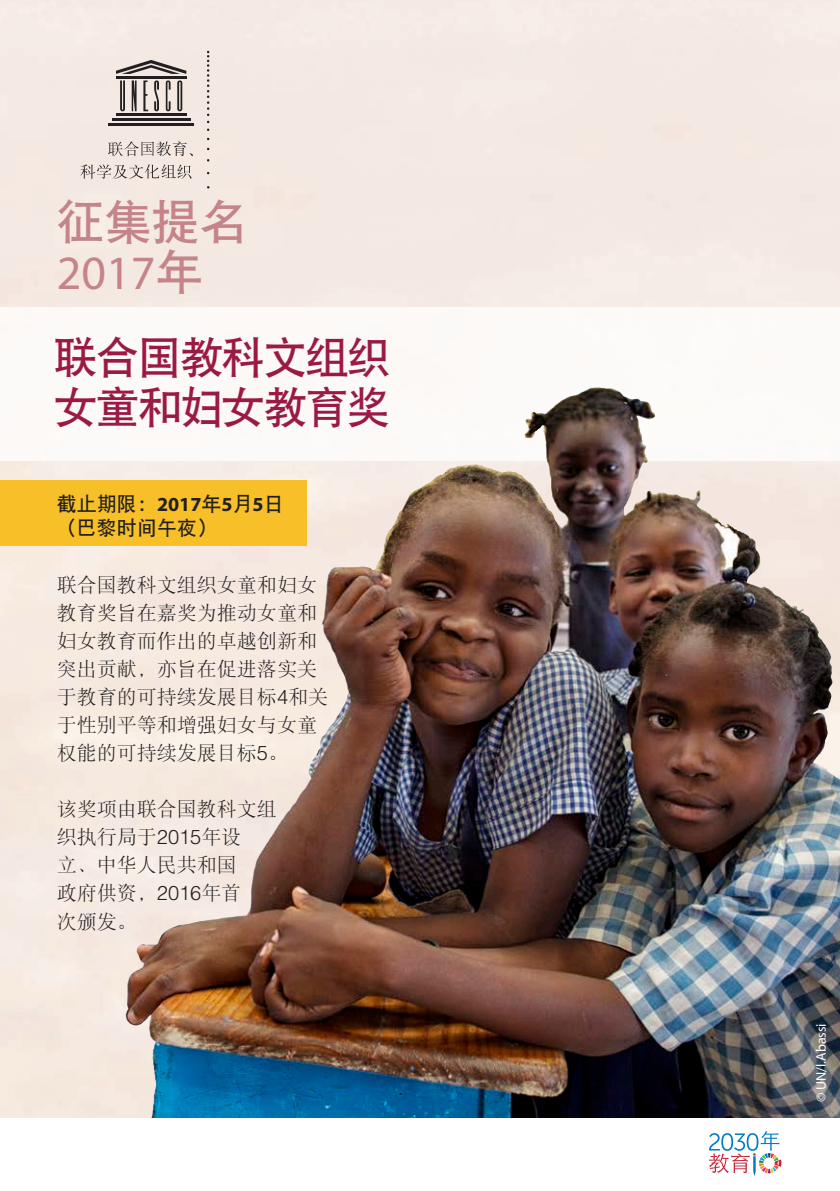
<style>
.page{position:relative;width:840px;height:1191px;background:#fff}
.page>*{position:absolute;margin:0;border:0;box-sizing:border-box;transform-origin:0 0}
.t1{font:48px "Myriad Pro";color:#c4848a}
.t2{font:48px "DFP Hei W7";color:#c4848a}
.t3{font:44px/50px "DFP Hei W7";letter-spacing:-.05em;color:#9b1a45}
.t4{font:20px/28px "DFP Song W3";color:#231f20}
.t5{font:20px/24px "DFP Hei W7";color:#231f20}
.t6{font:14px "Myriad Pro";color:#fff}
.s1{font-family:"DFP Hei W7"}
.s2{font-family:"Myriad Pro";font-weight:700}
.s3{font-family:"Helvetica";font-weight:300}
</style>
<div class="page">
<img style="left:0;top:0;width:839px;height:1118px">
<div style="left:0;top:307px;width:839px;height:153px;background:#fcfaf8"></div>
<div style="left:0;top:480px;width:306px;height:66px;background:#f7c029"></div>
<img style="left:523px;top:388px;width:69px;height:139px">
<hr style="left:116px;top:113px;width:70px;height:3px;background:#231f20">
<hr style="left:112px;top:118px;width:78px;height:3px;background:#231f20">
<hr style="left:108px;top:123px;width:86px;height:3px;background:#231f20">
<hr style="left:116px;top:76px;width:70px;height:3px;background:#231f20">
<svg style="left:116px;top:60px;width:70px;height:14px"></svg>
<svg style="left:120px;top:80px;width:5px;height:31px"></svg>
<svg style="left:132px;top:80px;width:4px;height:31px"></svg>
<svg style="left:143px;top:80px;width:5px;height:31px"></svg>
<svg style="left:166px;top:80px;width:4px;height:31px"></svg>
<svg style="left:177px;top:80px;width:5px;height:31px"></svg>
<svg style="left:154px;top:80px;width:5px;height:31px"></svg>
<svg style="left:207px;top:51px;width:2px;height:72px"></svg>
<svg style="left:108px;top:141px;width:85px;height:15px"></svg>
<svg style="left:80px;top:164px;width:111px;height:15px;background:#cec4be"></svg>
<svg style="left:708px;top:1131px;width:73px;height:44px"></svg>
<p class="t2" style="left:57px;top:196px;width:192px">征集提名</p>
<p class="t1" style="left:57px;top:243px;width:148px">2017<span class="s1">年</span></p>
<p class="t3" style="left:54px;top:331px;width:338px">联合国教科文组织女童和妇女教育奖</p>
<p class="t5" style="left:57px;top:491px;width:228px">截止期限：<span class="s2">2017</span>年<span class="s2">5</span>月<span class="s2">5</span>日（巴黎时间午夜）</p>
<p class="t4" style="left:57px;top:571px;width:273px">联合国教科文组织女童和妇女教育奖旨在嘉奖为推动女童和妇女教育而作出的卓越创新和突出贡献，亦旨在促进落实关于教育的可持续发展目标<span class="s3">4</span>和关于性别平等和增强妇女与女童权能的可持续发展目标<span class="s3">5</span>。</p>
<p class="t4" style="left:57px;top:795px;width:222px">该奖项由联合国教科文组织执行局于<span class="s3">2015</span>年设<br>立、中华人民共和国<br>政府供资，<span class="s3">2016</span>年首<br>次颁发。</p>
<p class="t6" style="left:812px;top:1102px;width:81px;rotate:-90deg">© UN/l.Abassi</p>
</div>
